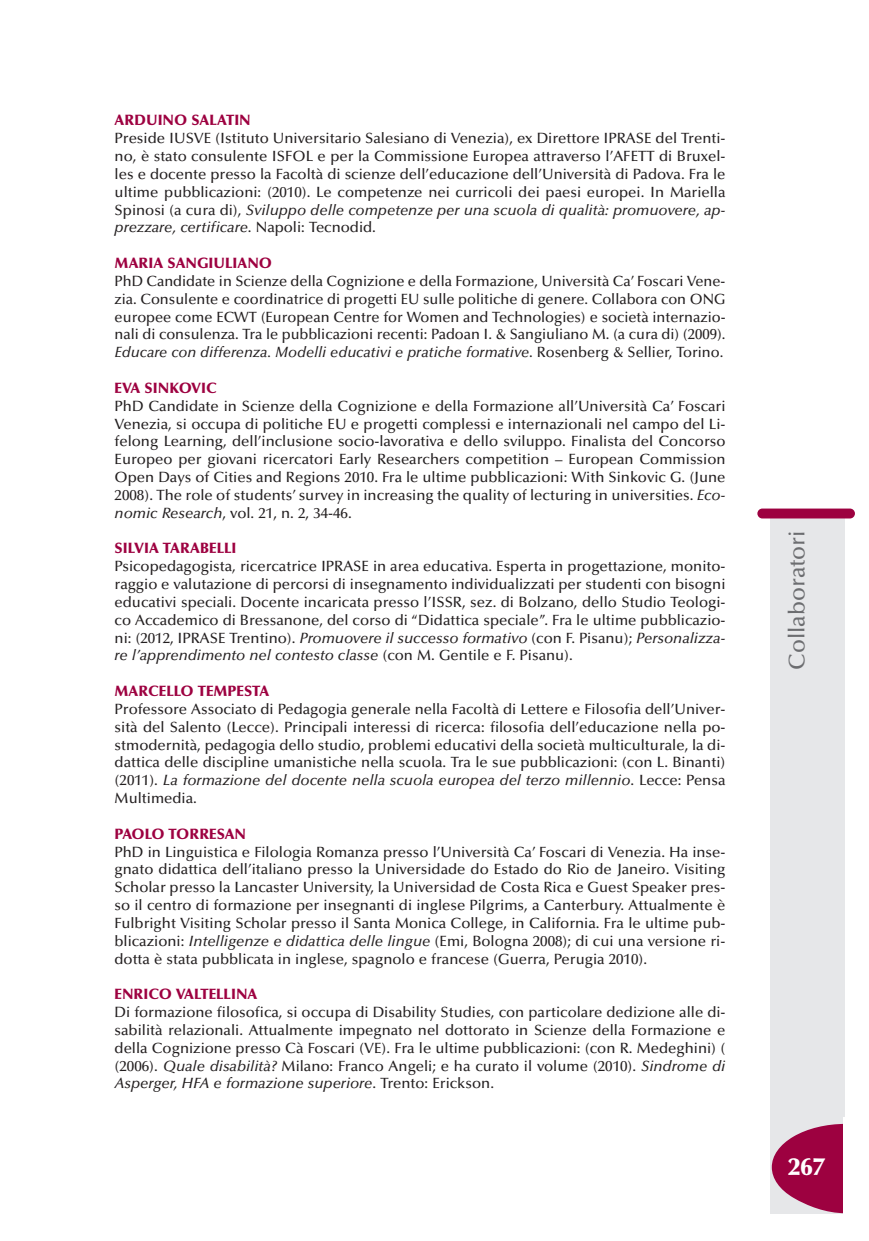
<style>
.page{position:relative;width:869px;height:1241px;background:#fff}
.page>*{position:absolute;margin:0;border:0;box-sizing:border-box;transform-origin:0 0}
.t1{font:900 24.5px "Optima";color:#fff}
.t2{font:500 22.75px "Optima";color:#6c6d70}
.t3{font:500 14.88px/17.8px "Optima";color:#231f20;text-align:justify}
.t4{font:900 14.88px "Optima";color:#9d0140}
.s1{font-style:italic}
</style>
<div class="page">
<div style="left:770px;top:516px;width:74px;height:697px;background:#e6e7e9"></div>
<div style="left:757px;top:508px;width:97px;height:10px;background:#9d0140;border-radius:5px"></div>
<svg style="left:771px;top:1124px;width:71px;height:88px"></svg>
<div style="left:842px;top:1116px;width:26px;height:100px;background:#fff"></div>
<p class="t4" style="left:115px;top:114px;width:138px">ARDUINO SALATIN</p>
<p class="t3" style="left:115px;top:131px;width:612px">Preside IUSVE (Istituto Universitario Salesiano di Venezia), ex Direttore IPRASE del Trenti&shy;no, è stato consulente ISFOL e per la Commissione Europea attraverso l’AFETT di Bruxel&shy;les e docente presso la Facoltà di scienze dell’educazione dell’Università di Padova. Fra le ultime pubblicazioni: (2010). Le competenze nei curricoli dei paesi europei. In Mariella Spinosi (a cura di), <span class="s1">Sviluppo delle competenze per una scuola di qualità: promuovere, ap&shy;prezzare, certificare</span>. Napoli: Tecnodid.</p>
<p class="t4" style="left:115px;top:257px;width:159px">MARIA SANGIULIANO</p>
<p class="t3" style="left:115px;top:273px;width:612px">PhD Candidate in Scienze della Cognizione e della Formazione, Università Ca’ Foscari Vene&shy;zia. Consulente e coordinatrice di progetti EU sulle politiche di genere. Collabora con ONG europee come ECWT (European Centre for Women and Technologies) e società internazio&shy;nali di consulenza. Tra le pubblicazioni recenti: Padoan I. &amp; Sangiuliano M. (a cura di) (2009).<br><span class="s1">Educare con differenza. Modelli educativi e pratiche formative</span>. Rosenberg &amp; Sellier, Torino.</p>
<p class="t4" style="left:115px;top:382px;width:104px">EVA SINKOVIC</p>
<p class="t3" style="left:115px;top:398px;width:612px">PhD Candidate in Scienze della Cognizione e della Formazione all’Università Ca’ Foscari Venezia, si occupa di politiche EU e progetti complessi e internazionali nel campo del Li&shy;felong Learning, dell’inclusione socio-lavorativa e dello sviluppo. Finalista del Concorso Europeo per giovani ricercatori Early Researchers competition – European Commission Open Days of Cities and Regions 2010. Fra le ultime pubblicazioni: With Sinkovic G. (June 2008). The role of students’ survey in increasing the quality of lecturing in universities. <span class="s1">Eco&shy;nomic Research</span>, vol. 21, n. 2, 34-46.</p>
<p class="t4" style="left:115px;top:542px;width:123px">SILVIA TARABELLI</p>
<p class="t3" style="left:115px;top:558px;width:612px">Psicopedagogista, ricercatrice IPRASE in area educativa. Esperta in progettazione, monito&shy;raggio e valutazione di percorsi di insegnamento individualizzati per studenti con bisogni educativi speciali. Docente incaricata presso l’ISSR, sez. di Bolzano, dello Studio Teologi&shy;co Accademico di Bressanone, del corso di “Didattica speciale”. Fra le ultime pubblicazio&shy;ni: (2012, IPRASE Trentino). <span class="s1">Promuovere il successo formativo</span> (con F. Pisanu); <span class="s1">Personalizza&shy;re l’apprendimento nel contesto classe</span> (con M. Gentile e F. Pisanu).</p>
<p class="t4" style="left:114px;top:685px;width:156px">MARCELLO TEMPESTA</p>
<p class="t3" style="left:114px;top:701px;width:612px">Professore Associato di Pedagogia generale nella Facoltà di Lettere e Filosofia dell’Univer&shy;sità del Salento (Lecce). Principali interessi di ricerca: filosofia dell’educazione nella po&shy;stmodernità, pedagogia dello studio, problemi educativi della società multiculturale, la di&shy;dattica delle discipline umanistiche nella scuola. Tra le sue pubblicazioni: (con L. Binanti) (2011). <span class="s1">La formazione del docente nella scuola europea del terzo millennio</span>. Lecce: Pensa Multimedia.</p>
<p class="t4" style="left:114px;top:827px;width:133px">PAOLO TORRESAN</p>
<p class="t3" style="left:114px;top:844px;width:612px">PhD in Linguistica e Filologia Romanza presso l’Università Ca’ Foscari di Venezia. Ha inse&shy;gnato didattica dell’italiano presso la Universidade do Estado do Rio de Janeiro. Visiting Scholar presso la Lancaster University, la Universidad de Costa Rica e Guest Speaker pres&shy;so il centro di formazione per insegnanti di inglese Pilgrims, a Canterbury. Attualmente è Fulbright Visiting Scholar presso il Santa Monica College, in California. Fra le ultime pub&shy;blicazioni: <span class="s1">Intelligenze e didattica delle lingue</span> (Emi, Bologna 2008); di cui una versione ri&shy;dotta è stata pubblicata in inglese, spagnolo e francese (Guerra, Perugia 2010).</p>
<p class="t4" style="left:114px;top:988px;width:144px">ENRICO VALTELLINA</p>
<p class="t3" style="left:114px;top:1004px;width:612px">Di formazione filosofica, si occupa di Disability Studies, con particolare dedizione alle di&shy;sabilità relazionali. Attualmente impegnato nel dottorato in Scienze della Formazione e della Cognizione presso Cà Foscari (VE). Fra le ultime pubblicazioni: (con R. Medeghini) ( (2006). <span class="s1">Quale disabilità?</span> Milano: Franco Angeli; e ha curato il volume (2010). <span class="s1">Sindrome di Asperger, HFA e formazione superiore</span>. Trento: Erickson.</p>
<h2 class="t2" style="left:787px;top:669px;width:141px;rotate:-90deg">Collaboratori</h2>
<h1 class="t1" style="left:787px;top:1156px;width:38px">267</h1>
</div>
